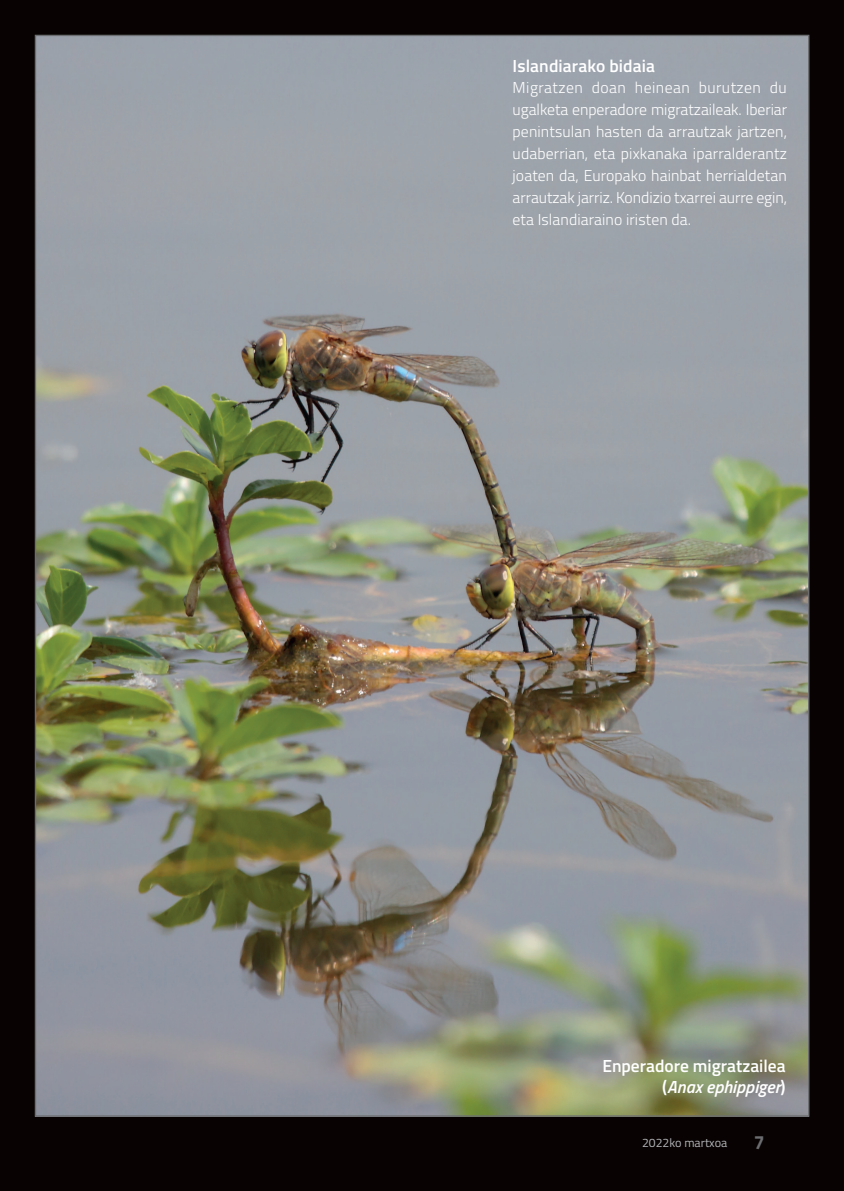
<style>
.page{position:relative;width:844px;height:1191px;background:#fff}
.page>*{position:absolute;margin:0;border:0;box-sizing:border-box;transform-origin:0 0}
.t1{font:700 19.25px "Titillium";color:#6c6d70}
.t2{font:600 17.5px/21px "Titillium";color:#fff;text-align:right}
.t3{font:300 15.75px/21.9px "Titillium";letter-spacing:.005em;color:#fff;text-align:justify}
.t4{font:12.25px "Titillium";color:#b2b3b7}
.s1{font-style:italic}
</style>
<div class="page">
<div style="left:0;top:0;width:843px;height:1191px;background:#080302"></div>
<img style="left:37px;top:37px;width:770px;height:1077px">
<p class="t2" style="left:512px;top:54px;width:144px">Islandiarako bidaia</p>
<p class="t3" style="left:512px;top:76px;width:276px">Migratzen doan heinean burutzen du ugalketa enperadore migratzaileak. Iberiar penintsulan hasten da arrautzak jartzen, udaberrian, eta pixkanaka iparralderantz joaten da, Europako hainbat herrialdetan arrautzak jarriz. Kondizio txarrei aurre egin, eta Islandiaraino iristen da.</p>
<p class="t2" style="left:602px;top:1054px;width:185px">Enperadore migratzailea (<span class="s1">Anax ephippiger</span>)</p>
<p class="t4" style="left:642px;top:1133px;width:87px">2022ko martxoa</p>
<p class="t1" style="left:753px;top:1127px;width:12px">7</p>
</div>
